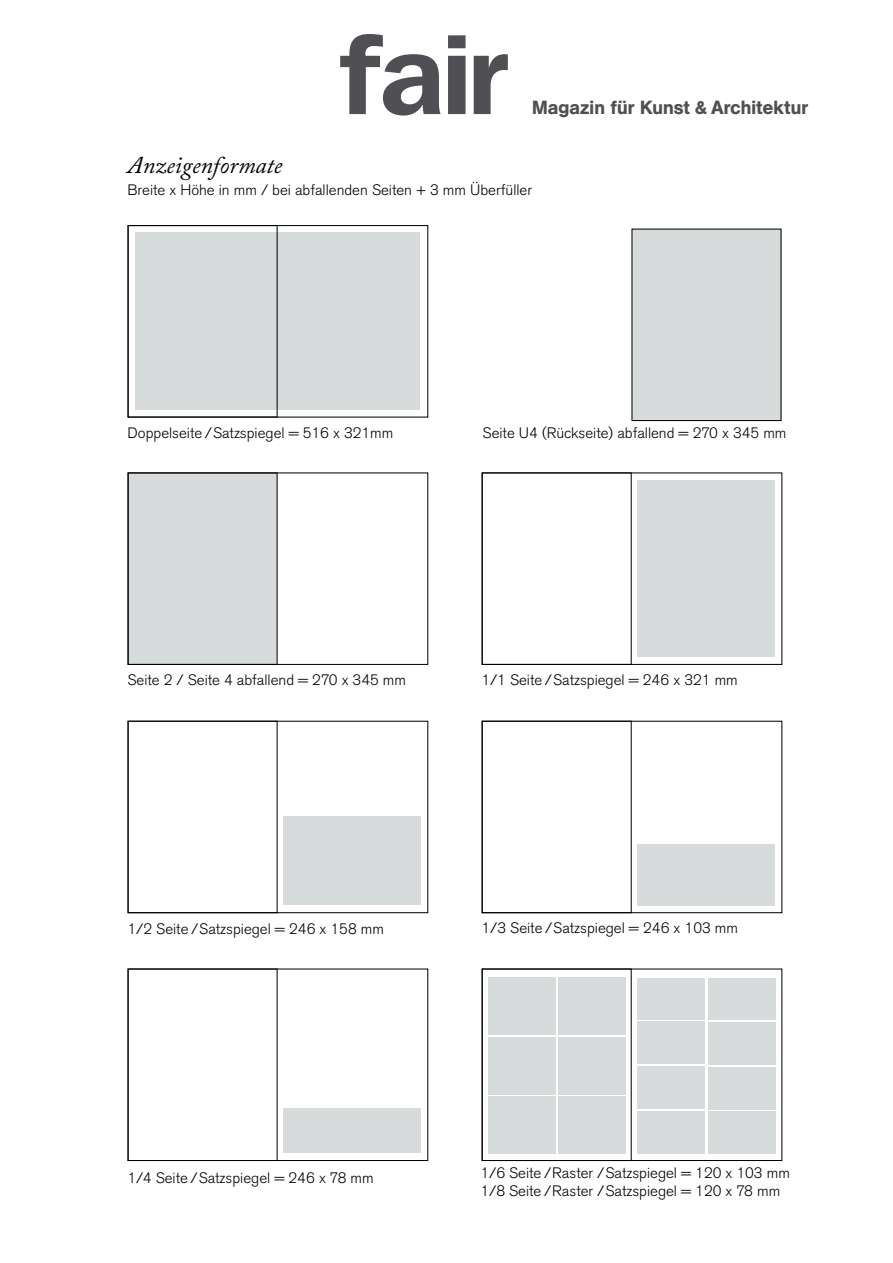
<style>
.page{position:relative;width:893px;height:1263px;background:#fff}
.page>*{position:absolute;margin:0;border:0;box-sizing:border-box;transform-origin:0 0}
.t1{font:600 113.4px "Franklin Gothic IT Cby BT";color:#504f53}
.t2{font:italic 24px "Adobe Caslon Pro";color:#000}
.t3{font:500 18.75px "AK12";letter-spacing:.015em;color:#504f53}
.t4{font:300 15px/17.5px "Akzidenz Grotesk BE";color:#000}
</style>
<div class="page">
<div style="left:632px;top:229px;width:149px;height:191px;background:#d8dbdc"></div>
<div style="left:128px;top:473px;width:149px;height:192px;background:#d8dbdc"></div>
<div style="left:135px;top:232px;width:284px;height:177px;background:#d8dbdc"></div>
<div style="left:128px;top:225px;width:150px;height:193px;border:1px solid #000"></div>
<div style="left:128px;top:472px;width:150px;height:193px;border:1px solid #000"></div>
<div style="left:482px;top:472px;width:150px;height:193px;border:1px solid #000"></div>
<div style="left:128px;top:721px;width:150px;height:192px;border:1px solid #000"></div>
<div style="left:482px;top:721px;width:150px;height:192px;border:1px solid #000"></div>
<div style="left:128px;top:968px;width:150px;height:193px;border:1px solid #000"></div>
<div style="left:638px;top:480px;width:137px;height:177px;background:#d8dbdc"></div>
<div style="left:284px;top:817px;width:137px;height:88px;background:#d8dbdc"></div>
<div style="left:638px;top:844px;width:137px;height:61px;background:#d8dbdc"></div>
<div style="left:284px;top:1108px;width:137px;height:45px;background:#d8dbdc"></div>
<div style="left:482px;top:968px;width:150px;height:193px;border:1px solid #000"></div>
<div style="left:488px;top:1097px;width:68px;height:57px;background:#d8dbdc"></div>
<div style="left:488px;top:1037px;width:68px;height:57px;background:#d8dbdc"></div>
<div style="left:558px;top:978px;width:68px;height:57px;background:#d8dbdc"></div>
<div style="left:488px;top:978px;width:68px;height:57px;background:#d8dbdc"></div>
<div style="left:558px;top:1037px;width:68px;height:57px;background:#d8dbdc"></div>
<div style="left:558px;top:1097px;width:68px;height:57px;background:#d8dbdc"></div>
<div style="left:638px;top:978px;width:67px;height:41px;background:#d8dbdc"></div>
<div style="left:638px;top:1021px;width:67px;height:43px;background:#d8dbdc"></div>
<div style="left:638px;top:1066px;width:67px;height:43px;background:#d8dbdc"></div>
<div style="left:638px;top:1111px;width:67px;height:43px;background:#d8dbdc"></div>
<div style="left:708px;top:978px;width:68px;height:42px;background:#d8dbdc"></div>
<div style="left:708px;top:1022px;width:68px;height:43px;background:#d8dbdc"></div>
<div style="left:708px;top:1066px;width:68px;height:43px;background:#d8dbdc"></div>
<div style="left:708px;top:1111px;width:68px;height:43px;background:#d8dbdc"></div>
<h1 class="t1" style="left:340px;top:3px;width:170px">fair</h1>
<p class="t3" style="left:532px;top:96px;width:277px">Magazin für Kunst &amp; Architektur</p>
<h2 class="t2" style="left:128px;top:151px;width:156px">Anzeigenformate</h2>
<p class="t4" style="left:128px;top:181px;width:406px">Breite x Höhe in mm / bei abfallenden Seiten + 3 mm Überfüller</p>
<p class="t4" style="left:128px;top:425px;width:267px">Doppelseite / Satzspiegel = 516 x 321mm</p>
<p class="t4" style="left:483px;top:425px;width:305px">Seite U4 (Rückseite) abfallend = 270 x 345 mm</p>
<p class="t4" style="left:128px;top:672px;width:280px">Seite 2 / Seite 4 abfallend = 270 x 345 mm</p>
<p class="t4" style="left:481px;top:672px;width:258px">1/1 Seite / Satzspiegel = 246 x 321 mm</p>
<p class="t4" style="left:128px;top:920px;width:258px">1/2 Seite / Satzspiegel = 246 x 158 mm</p>
<p class="t4" style="left:482px;top:919px;width:258px">1/3 Seite / Satzspiegel = 246 x 103 mm</p>
<p class="t4" style="left:128px;top:1169px;width:248px">1/4 Seite / Satzspiegel = 246 x 78 mm</p>
<p class="t4" style="left:480px;top:1165px;width:311px">1/6 Seite / Raster / Satzspiegel = 120 x 103 mm<br>1/8 Seite / Raster / Satzspiegel = 120 x 78 mm</p>
</div>
